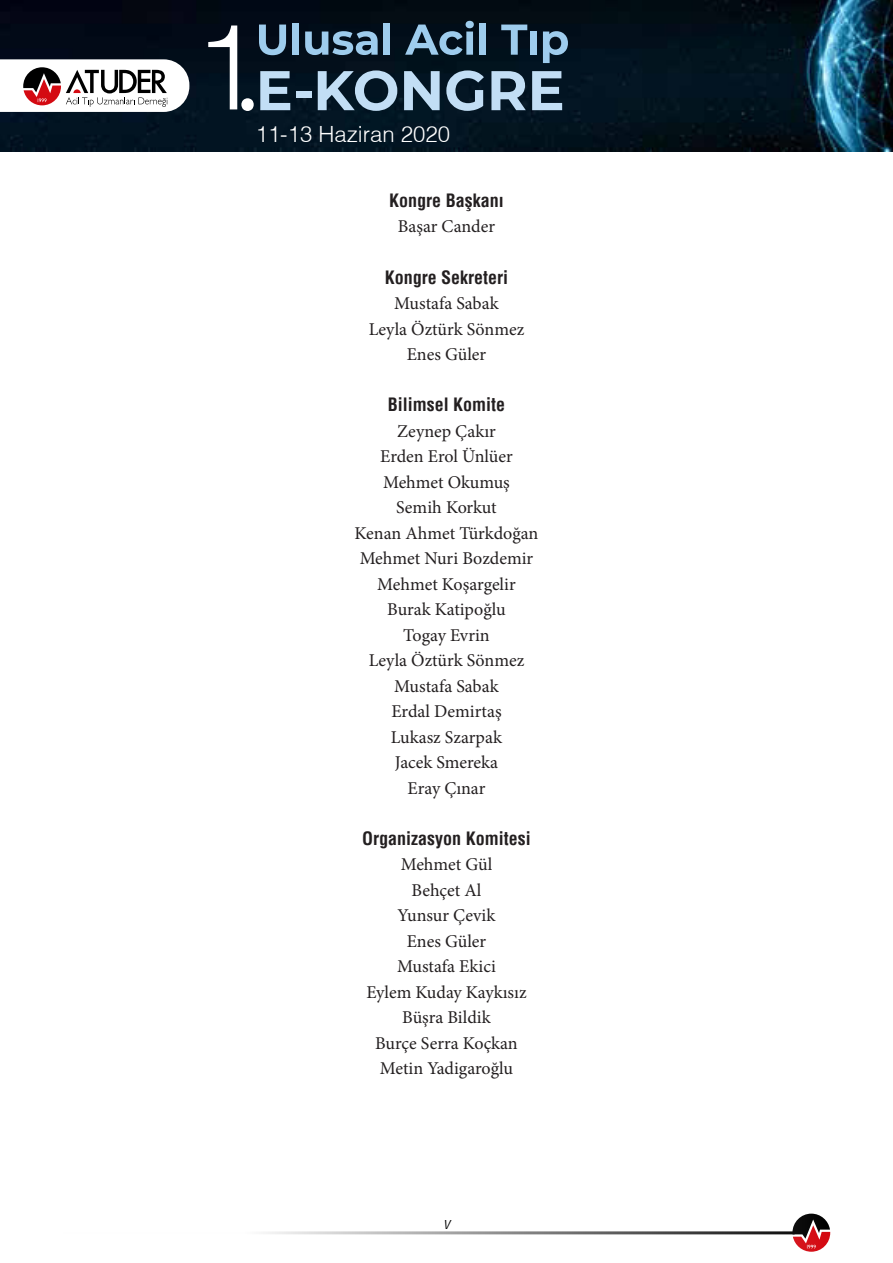
<style>
.page{position:relative;width:893px;height:1263px;background:#fff}
.page>*{position:absolute;margin:0;border:0;box-sizing:border-box;transform-origin:0 0}
.t1{font:700 55.8px "Montserrat";color:#c2def5}
.t2{font:300 22.35px "Helvetica";color:#fff}
.t3{font:18px "Minion Pro";color:#231f20}
.t4{font:700 condensed 18px "Helvetica";color:#231f20}
.t5{font:italic condensed 12px "Helvetica";color:#000}
.s1{font-family:"Helvetica";font-weight:300;font-size:119.1px;color:#fff}
.s2{font-weight:500;font-size:92.55px;color:#fff}
</style>
<div class="page">
<img style="left:0;top:0;width:893px;height:151px">
<svg style="left:259px;top:25px;width:27px;height:30px"></svg>
<div style="left:292px;top:23px;width:7px;height:32px;background:#9ecced"></div>
<svg style="left:305px;top:31px;width:73px;height:24px"></svg>
<div style="left:384px;top:23px;width:6px;height:32px;background:#9ecced"></div>
<svg style="left:405px;top:21px;width:69px;height:34px"></svg>
<div style="left:479px;top:23px;width:7px;height:32px;background:#9ecced"></div>
<svg style="left:501px;top:25px;width:26px;height:30px"></svg>
<div style="left:530px;top:32px;width:7px;height:23px;background:#9ecced"></div>
<svg style="left:543px;top:31px;width:25px;height:32px"></svg>
<svg style="left:0;top:59px;width:189px;height:53px"></svg>
<svg style="left:266px;top:1213px;width:564px;height:39px"></svg>
<h1 class="t1" style="left:194px;top:50px;width:372px"><span class="s1">1</span><span class="s2">.</span>E-KONGRE</h1>
<p class="t2" style="left:256px;top:121px;width:196px">11-13 Haziran 2020</p>
<p class="t4" style="left:389px;top:189px;width:116px">Kongre Başkanı</p>
<p class="t3" style="left:398px;top:215px;width:99px">Başar Cander</p>
<p class="t4" style="left:385px;top:265px;width:125px">Kongre Sekreteri</p>
<p class="t3" style="left:394px;top:291px;width:106px">Mustafa Sabak</p>
<p class="t3" style="left:369px;top:317px;width:157px">Leyla Öztürk Sönmez</p>
<p class="t3" style="left:407px;top:342px;width:81px">Enes Güler</p>
<p class="t4" style="left:388px;top:393px;width:119px">Bilimsel Komite</p>
<p class="t3" style="left:397px;top:419px;width:100px">Zeynep Çakır</p>
<p class="t3" style="left:380px;top:444px;width:134px">Erden Erol Ünlüer</p>
<p class="t3" style="left:383px;top:470px;width:128px">Mehmet Okumuş</p>
<p class="t3" style="left:396px;top:495px;width:102px">Semih Korkut</p>
<p class="t3" style="left:355px;top:521px;width:185px">Kenan Ahmet Türkdoğan</p>
<p class="t3" style="left:360px;top:546px;width:175px">Mehmet Nuri Bozdemir</p>
<p class="t3" style="left:377px;top:572px;width:140px">Mehmet Koşargelir</p>
<p class="t3" style="left:387px;top:597px;width:120px">Burak Katipoğlu</p>
<p class="t3" style="left:403px;top:623px;width:88px">Togay Evrin</p>
<p class="t3" style="left:369px;top:648px;width:157px">Leyla Öztürk Sönmez</p>
<p class="t3" style="left:394px;top:674px;width:106px">Mustafa Sabak</p>
<p class="t3" style="left:391px;top:699px;width:112px">Erdal Demirtaş</p>
<p class="t3" style="left:391px;top:725px;width:113px">Lukasz Szarpak</p>
<p class="t3" style="left:395px;top:750px;width:105px">Jacek Smereka</p>
<p class="t3" style="left:408px;top:776px;width:79px">Eray Çınar</p>
<p class="t4" style="left:362px;top:826px;width:170px">Organizasyon Komitesi</p>
<p class="t3" style="left:401px;top:852px;width:93px">Mehmet Gül</p>
<p class="t3" style="left:412px;top:878px;width:71px">Behçet Al</p>
<p class="t3" style="left:397px;top:903px;width:99px">Yunsur Çevik</p>
<p class="t3" style="left:407px;top:929px;width:81px">Enes Güler</p>
<p class="t3" style="left:397px;top:954px;width:100px">Mustafa Ekici</p>
<p class="t3" style="left:366px;top:980px;width:162px">Eylem Kuday Kaykısız</p>
<p class="t3" style="left:402px;top:1005px;width:90px">Büşra Bildik</p>
<p class="t3" style="left:375px;top:1031px;width:144px">Burçe Serra Koçkan</p>
<p class="t3" style="left:380px;top:1056px;width:135px">Metin Yadigaroğlu</p>
<p class="t5" style="left:443px;top:1217px;width:8px">v</p>
</div>
